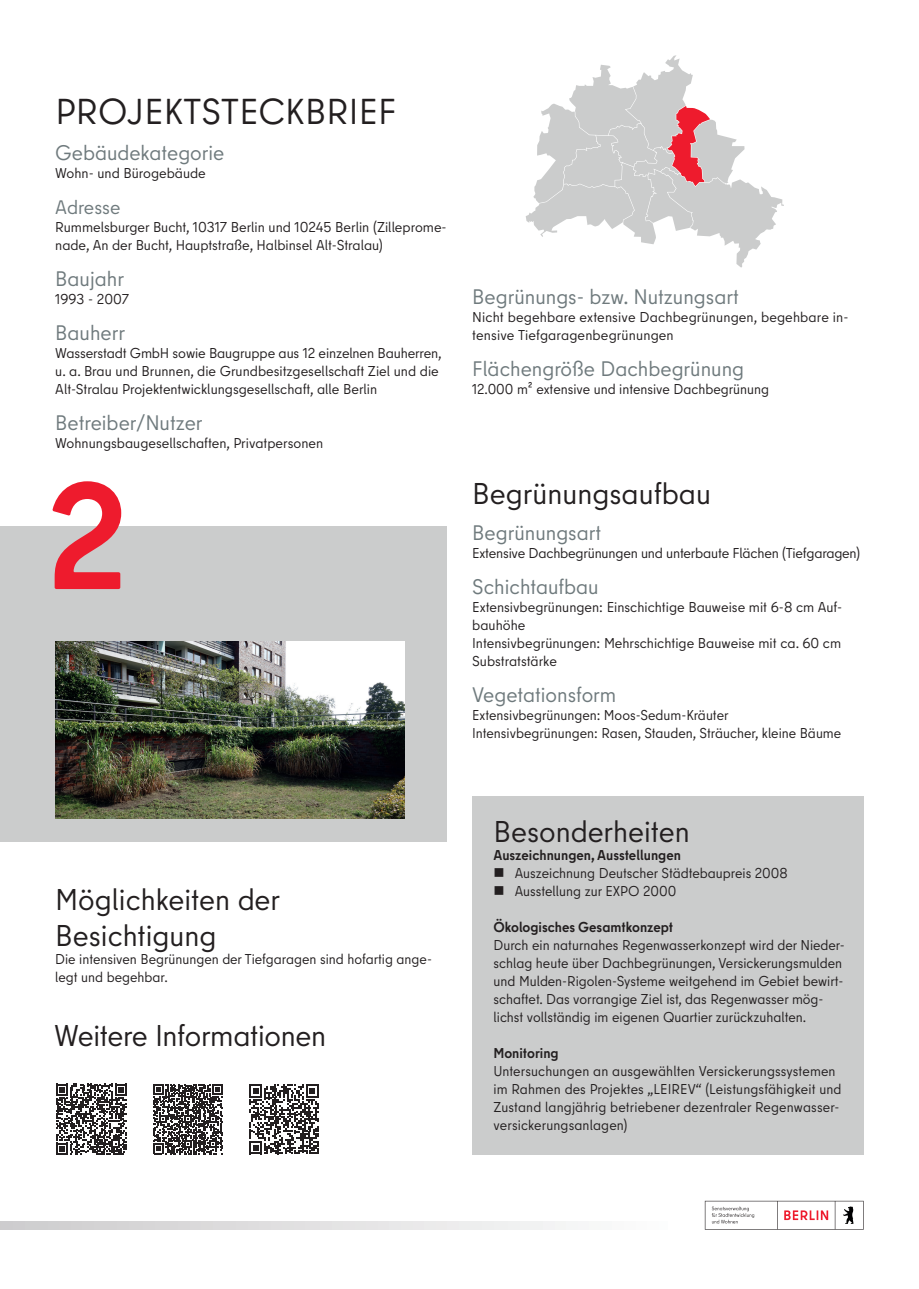
<style>
.page{position:relative;width:919px;height:1289px;background:#fff}
.page>*{position:absolute;margin:0;border:0;box-sizing:border-box;transform-origin:0 0}
.t1{font:700 150px "Berlin Type";color:#ee1b2d}
.t2{font:36px "Berlin Type";letter-spacing:.01em;color:#231f20}
.t3{font:30px/36px "Berlin Type";color:#231f20}
.t4{font:21px "Berlin Type";color:#6f7a7d}
.t5{font:19.5px "Berlin Type";letter-spacing:-.005em;color:#6f7a7d}
.t6{font:14.25px/18px "Berlin Type";color:#231f20}
.t7{font:700 14.25px "Berlin Type";color:#231f20}
</style>
<div class="page">
<div style="left:472px;top:796px;width:391px;height:358px;background:#cbcccc"></div>
<div style="left:0;top:526px;width:446px;height:316px;background:#cbcccc"></div>
<svg style="left:525px;top:55px;width:258px;height:213px"></svg>
<img style="left:55px;top:641px;width:349px;height:177px">
<svg style="left:0;top:1221px;width:566px;height:8px;background:#e0dfe0"></svg>
<svg style="left:704px;top:1200px;width:159px;height:29px"></svg>
<svg style="left:56px;top:1083px;width:71px;height:71px"></svg>
<svg style="left:153px;top:1084px;width:70px;height:70px"></svg>
<svg style="left:249px;top:1084px;width:70px;height:70px"></svg>
<h2 class="t2" style="left:55px;top:89px;width:342px">PROJEKTSTECKBRIEF</h2>
<h3 class="t4" style="left:55px;top:139px;width:171px">Gebäudekategorie</h3>
<p class="t6" style="left:55px;top:164px;width:152px">Wohn- und Bürogebäude</p>
<h3 class="t5" style="left:55px;top:195px;width:67px">Adresse</h3>
<p class="t6" style="left:55px;top:218px;width:393px">Rummelsburger Bucht, 10317 Berlin und 10245 Berlin (Zilleprome&shy;nade, An der Bucht, Hauptstraße, Halbinsel Alt-Stralau)</p>
<h3 class="t4" style="left:55px;top:265px;width:70px">Baujahr</h3>
<p class="t6" style="left:55px;top:290px;width:75px">1993 - 2007</p>
<h3 class="t4" style="left:55px;top:319px;width:71px">Bauherr</h3>
<p class="t6" style="left:55px;top:344px;width:388px">Wasserstadt GmbH sowie Baugruppe aus 12 einzelnen Bauherren, u. a. Brau und Brunnen, die Grundbesitzgesellschaft Ziel und die<br>Alt-Stralau Projektentwicklungsgesellschaft, alle Berlin</p>
<h3 class="t4" style="left:55px;top:409px;width:149px">Betreiber/Nutzer</h3>
<p class="t6" style="left:55px;top:434px;width:269px">Wohnungsbaugesellschaften, Privatpersonen</p>
<h1 class="t1" style="left:47px;top:440px;width:83px">2</h1>
<h3 class="t4" style="left:472px;top:284px;width:268px">Begrünungs- bzw. Nutzungsart</h3>
<p class="t6" style="left:472px;top:308px;width:378px">Nicht begehbare extensive Dachbegrünungen, begehbare in&shy;tensive Tiefgaragenbegrünungen</p>
<h3 class="t4" style="left:472px;top:356px;width:273px">Flächengröße Dachbegrünung</h3>
<p class="t6" style="left:472px;top:380px;width:298px">12.000 m² extensive und intensive Dachbegrünung</p>
<h3 class="t3" style="left:472px;top:476px;width:240px">Begrünungsaufbau</h3>
<h3 class="t4" style="left:472px;top:519px;width:130px">Begrünungsart</h3>
<p class="t6" style="left:472px;top:544px;width:389px">Extensive Dachbegrünungen und unterbaute Flächen (Tiefgaragen)</p>
<h3 class="t4" style="left:472px;top:573px;width:128px">Schichtaufbau</h3>
<p class="t6" style="left:472px;top:598px;width:371px">Extensivbegrünungen: Einschichtige Bauweise mit 6-8 cm Auf&shy;bauhöhe<br>Intensivbegrünungen: Mehrschichtige Bauweise mit ca. 60 cm Substratstärke</p>
<h3 class="t4" style="left:472px;top:681px;width:145px">Vegetationsform</h3>
<p class="t6" style="left:472px;top:706px;width:370px">Extensivbegrünungen: Moos-Sedum-Kräuter<br>Intensivbegrünungen: Rasen, Stauden, Sträucher, kleine Bäume</p>
<h3 class="t3" style="left:55px;top:882px;width:226px">Möglichkeiten der<br>Besichtigung</h3>
<p class="t6" style="left:55px;top:950px;width:378px">Die intensiven Begrünungen der Tiefgaragen sind hofartig ange&shy;legt und begehbar.</p>
<h3 class="t3" style="left:54px;top:1018px;width:273px">Weitere Informationen</h3>
<h3 class="t3" style="left:493px;top:813px;width:198px">Besonderheiten</h3>
<p class="t7" style="left:493px;top:845px;width:189px">Auszeichnungen, Ausstellungen</p>
<p class="t6" style="left:493px;top:863px;width:296px">■ Auszeichnung Deutscher Städtebaupreis 2008</p>
<p class="t6" style="left:493px;top:881px;width:184px">■ Ausstellung zur EXPO 2000</p>
<p class="t7" style="left:493px;top:917px;width:181px">Ökologisches Gesamtkonzept</p>
<p class="t6" style="left:493px;top:935px;width:353px">Durch ein naturnahes Regenwasserkonzept wird der Nieder&shy;schlag heute über Dachbegrünungen, Versickerungsmulden und Mulden-Rigolen-Systeme weitgehend im Gebiet bewirt&shy;schaftet. Das vorrangige Ziel ist, das Regenwasser mög&shy;lichst vollständig im eigenen Quartier zurückzuhalten.</p>
<p class="t7" style="left:493px;top:1043px;width:67px">Monitoring</p>
<p class="t6" style="left:493px;top:1061px;width:349px">Untersuchungen an ausgewählten Versickerungssystemen im Rahmen des Projektes „LEIREV“ (Leistungsfähigkeit und Zustand langjährig betriebener dezentraler Regenwasser&shy;versickerungsanlagen)</p>
</div>
